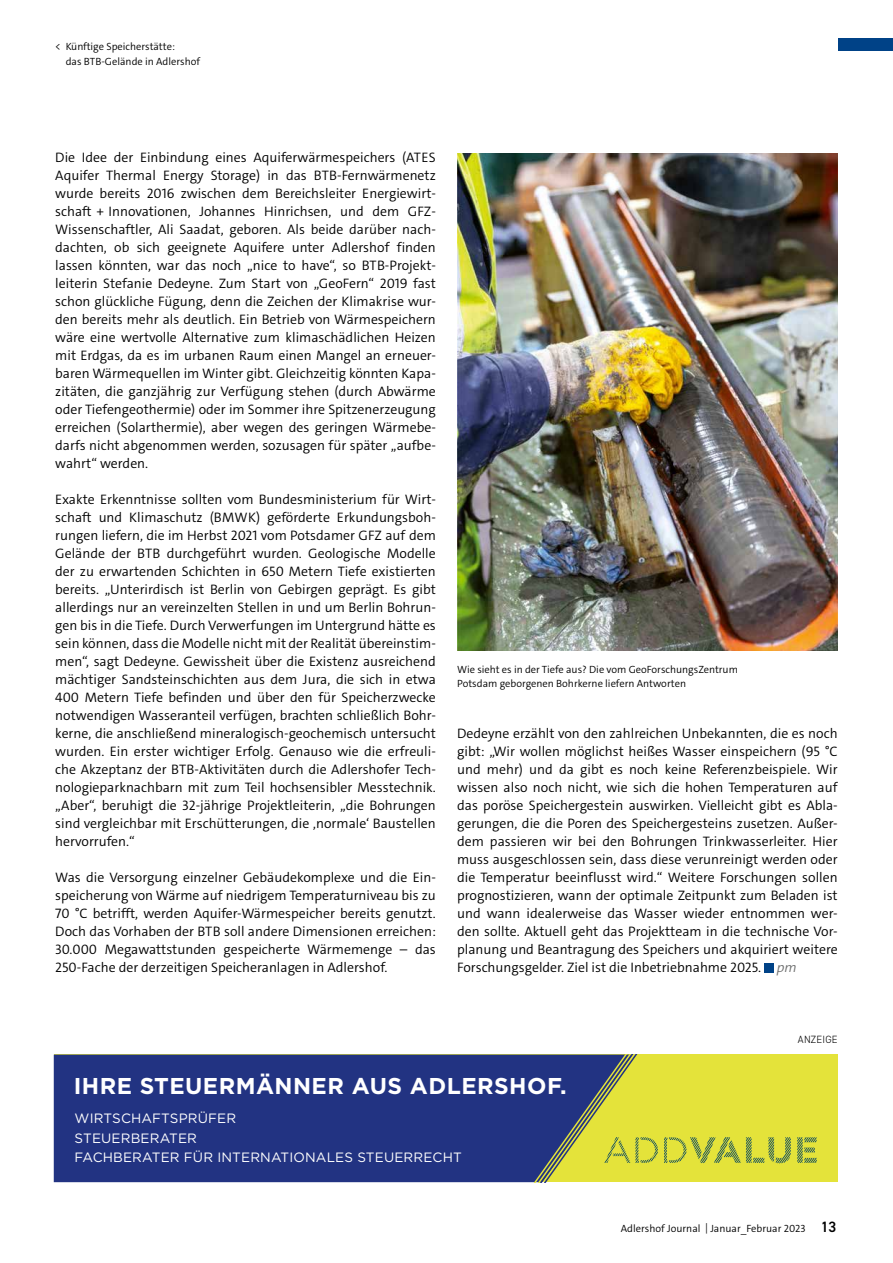
<style>
.page{position:relative;width:893px;height:1263px;background:#fff}
.page>*{position:absolute;margin:0;border:0;box-sizing:border-box;transform-origin:0 0}
.t1{font:700 22.8px "Gotham";letter-spacing:.02em;color:#fff}
.t2{font:300 13.8px/18px "The Sans";color:#000;text-align:justify}
.t3{font:13.5px/19.5px "Gotham";letter-spacing:.01em;color:#fff}
.t4{font:300 10.5px/15px "The Sans";color:#000}
.t5{font:300 10.5px "DIN2014";letter-spacing:.02em;color:#000}
.s1{font-style:italic;color:#6f7070}
.s2{font-family:"DIN2014";font-weight:600;font-size:15px}
</style>
<div class="page">
<img style="left:457px;top:153px;width:381px;height:498px">
<div style="left:839px;top:38px;width:54px;height:12px;background:#004287"></div>
<div style="left:764px;top:963px;width:9px;height:9px;background:#004287"></div>
<div style="left:54px;top:1054px;width:783px;height:128px;background:#e4e33a"></div>
<div style="left:54px;top:1054px;width:476px;height:128px;background:#223382"></div>
<svg style="left:664px;top:1137px;width:127px;height:26px"></svg>
<svg style="left:797px;top:1137px;width:20px;height:26px"></svg>
<svg style="left:530px;top:1054px;width:128px;height:128px"></svg>
<p class="t4" style="left:66px;top:39px;width:136px;text-indent:-10px">&lt; Künftige Speicherstätte:<br>das BTB-Gelände in Adlershof</p>
<p class="t2" style="left:55px;top:148px;width:382px">Die Idee der Einbindung eines Aquiferwärmespeichers (ATES Aquifer Thermal Energy Storage) in das BTB-Fernwärmenetz wurde bereits 2016 zwischen dem Bereichsleiter Energiewirt&shy;schaft + Innovationen, Johannes Hinrichsen, und dem GFZ-Wissenschaftler, Ali Saadat, geboren. Als beide darüber nach&shy;dachten, ob sich geeignete Aquifere unter Adlershof finden lassen könnten, war das noch „nice to have“, so BTB-Projekt&shy;leiterin Stefanie Dedeyne. Zum Start von „GeoFern“ 2019 fast schon glückliche Fügung, denn die Zeichen der Klimakrise wur&shy;den bereits mehr als deutlich. Ein Betrieb von Wärmespeichern wäre eine wertvolle Alternative zum klimaschädlichen Heizen mit Erdgas, da es im urbanen Raum einen Mangel an erneuer&shy;baren Wärmequellen im Winter gibt. Gleichzeitig könnten Kapa&shy;zitäten, die ganzjährig zur Verfügung stehen (durch Abwärme oder Tiefengeothermie) oder im Sommer ihre Spitzenerzeugung erreichen (Solarthermie), aber wegen des geringen Wärmebe&shy;darfs nicht abgenommen werden, sozusagen für später „aufbe&shy;wahrt“ werden.</p>
<p class="t2" style="left:55px;top:490px;width:382px">Exakte Erkenntnisse sollten vom Bundesministerium für Wirt&shy;schaft und Klimaschutz (BMWK) geförderte Erkundungsboh&shy;rungen liefern, die im Herbst 2021 vom Potsdamer GFZ auf dem Gelände der BTB durchgeführt wurden. Geologische Modelle der zu erwartenden Schichten in 650 Metern Tiefe existierten bereits. „Unterirdisch ist Berlin von Gebirgen geprägt. Es gibt allerdings nur an vereinzelten Stellen in und um Berlin Bohrun&shy;gen bis in die Tiefe. Durch Verwerfungen im Untergrund hätte es sein können, dass die Modelle nicht mit der Realität übereinstim&shy;men“, sagt Dedeyne. Gewissheit über die Existenz ausreichend mächtiger Sandsteinschichten aus dem Jura, die sich in etwa 400 Metern Tiefe befinden und über den für Speicherzwecke notwendigen Wasseranteil verfügen, brachten schließlich Bohr&shy;kerne, die anschließend mineralogisch-geochemisch untersucht wurden. Ein erster wichtiger Erfolg. Genauso wie die erfreuli&shy;che Akzeptanz der BTB-Aktivitäten durch die Adlershofer Tech&shy;nologieparknachbarn mit zum Teil hochsensibler Messtechnik. „Aber“, beruhigt die 32-jährige Projektleiterin, „die Bohrungen sind vergleichbar mit Erschütterungen, die ‚normale‘ Baustellen hervorrufen.“</p>
<p class="t2" style="left:55px;top:868px;width:382px">Was die Versorgung einzelner Gebäudekomplexe und die Ein&shy;speicherung von Wärme auf niedrigem Temperaturniveau bis zu 70 °C betrifft, werden Aquifer-Wärmespeicher bereits genutzt.<br>Doch das Vorhaben der BTB soll andere Dimensionen erreichen:<br>30.000 Megawattstunden gespeicherte Wärmemenge – das 250-Fache der derzeitigen Speicheranlagen in Adlershof.</p>
<p class="t4" style="left:457px;top:663px;width:282px;line-height:13.5px">Wie sieht es in der Tiefe aus? Die vom GeoForschungsZentrum<br>Potsdam geborgenen Bohrkerne liefern Antworten</p>
<p class="t2" style="left:457px;top:724px;width:382px">Dedeyne erzählt von den zahlreichen Unbekannten, die es noch gibt: „Wir wollen möglichst heißes Wasser einspeichern (95 °C und mehr) und da gibt es noch keine Referenzbeispiele. Wir wissen also noch nicht, wie sich die hohen Temperaturen auf das poröse Speichergestein auswirken. Vielleicht gibt es Abla&shy;gerungen, die die Poren des Speichergesteins zusetzen. Außer&shy;dem passieren wir bei den Bohrungen Trinkwasserleiter. Hier muss ausgeschlossen sein, dass diese verunreinigt werden oder die Temperatur beeinflusst wird.“ Weitere Forschungen sollen prognostizieren, wann der optimale Zeitpunkt zum Beladen ist und wann idealerweise das Wasser wieder entnommen wer&shy;den sollte. Aktuell geht das Projektteam in die technische Vor&shy;planung und Beantragung des Speichers und akquiriert weitere Forschungsgelder. Ziel ist die Inbetriebnahme 2025. <span class="s1">pm</span></p>
<p class="t5" style="left:798px;top:1032px;width:41px">ANZEIGE</p>
<h1 class="t1" style="left:74px;top:1071px;width:494px">IHRE STEUERMÄNNER AUS ADLERSHOF.</h1>
<p class="t3" style="left:75px;top:1108px;width:389px">WIRTSCHAFTSPRÜFER<br>STEUERBERATER<br>FACHBERATER FÜR INTERNATIONALES STEUERRECHT</p>
<p class="t4" style="left:621px;top:1221px;width:217px">Adlershof Journal | Januar_Februar 2023 <span class="s2">13</span></p>
</div>
